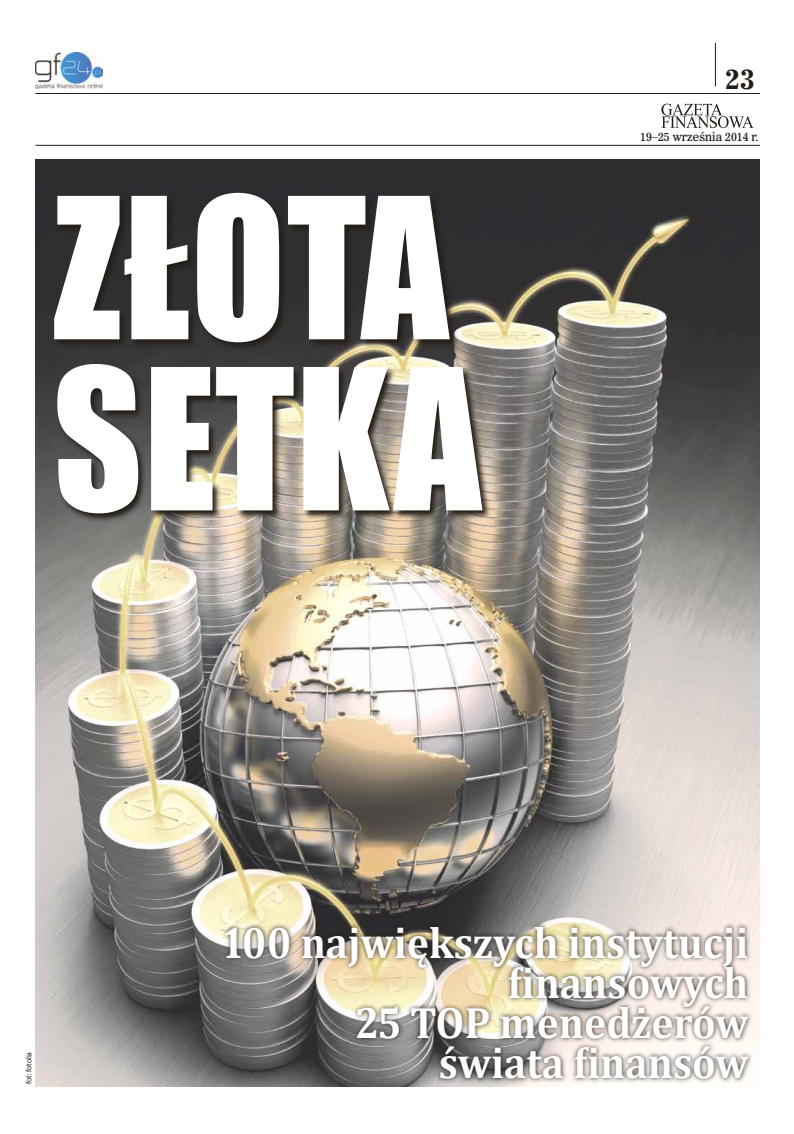
<style>
.page{position:relative;width:794px;height:1134px;background:#fff}
.page>*{position:absolute;margin:0;border:0;box-sizing:border-box;transform-origin:0 0}
.t1{font:181.4px/171.1px "Impact";letter-spacing:.01em;color:#fff;scale:.95 1}
.t2{font:700 44px/40px "Cambria";color:#fff;text-align:right;scale:.95 1}
.t3{font:700 28.5px "News 706 EU";color:#241d16}
.t4{font:12px "News 706 EU";color:#241d16}
.t5{font:8px "Myriad Pro";color:#241d16;scale:.95 1}
</style>
<div class="page">
<hr style="left:35px;top:145px;width:725px;height:1px;background:#241d16">
<hr style="left:35px;top:93px;width:725px;height:1px;background:#241d16">
<hr style="left:715px;top:43px;width:1px;height:43px;background:#241d16">
<svg style="left:661px;top:104px;width:92px;height:24px"></svg>
<img style="left:35px;top:53px;width:67px;height:35px">
<img style="left:35px;top:160px;width:725px;height:926px">
<svg style="left:53px;top:191px;width:439px;height:332px;background:#3f3933"></svg>
<svg style="left:221px;top:921px;width:533px;height:162px;background:#9d978c"></svg>
<p class="t3" style="left:725px;top:61px;width:32px">23</p>
<h1 class="t1" style="left:53px;top:178px;width:452px">ZŁOTA<br>SETKA</h1>
<p class="t4" style="left:640px;top:129px;width:120px">19–25 września 2014 r.</p>
<p class="t2" style="left:225px;top:921px;width:553px">100 największych instytucji finansowych<br>25 TOP menedżerów</p>
<p class="t5" style="left:24px;top:1084px;width:35px;rotate:-90deg">fot: fotolia</p>
<p class="t2" style="left:439px;top:1041px;width:328px">świata finansów</p>
</div>
